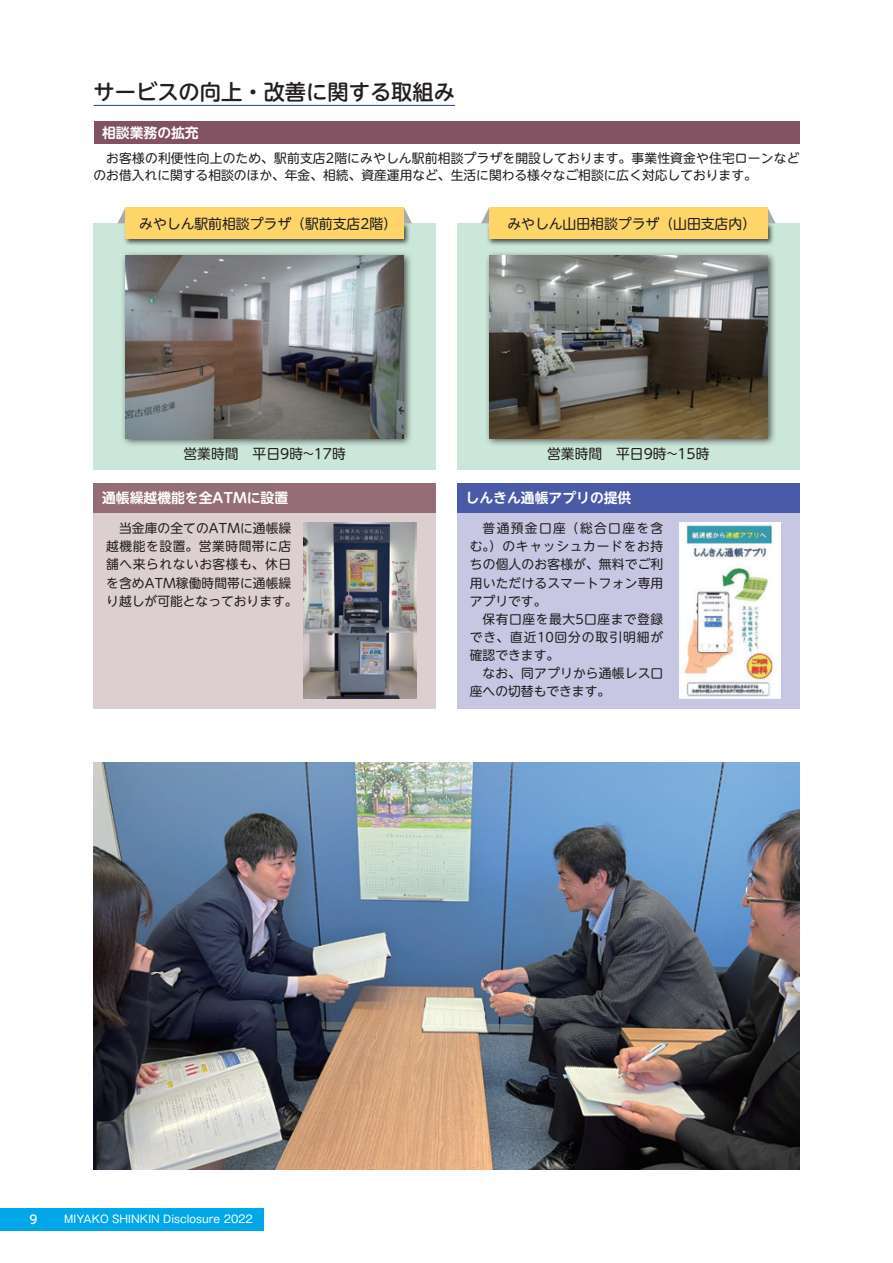
<style>
.page{position:relative;width:893px;height:1263px;background:#fff}
.page>*{position:absolute;margin:0;border:0;box-sizing:border-box;transform-origin:0 0}
.t1{font:500 21.3px "UD Shin M Go Pr 6";color:#231f20}
.t2{font:13.8px "UD Shin M Go Pr 6";color:#231f20}
.t3{font:700 13.8px "UD Shin M Go Pr 6 De";color:#fff}
.t4{font:12.75px/18.1px "UD Shin M Go Pr 6";letter-spacing:.015em;color:#231f20}
.t5{font:500 12px "UD Shin Go Pr 6";color:#fff}
.t6{font:10.65px "Gothic MB101 Pr 6";color:#fff}
</style>
<div class="page">
<div style="left:0;top:1208px;width:264px;height:22px;background:#00a7e9"></div>
<div style="left:94px;top:121px;width:705px;height:23px;background:#815262"></div>
<div style="left:94px;top:223px;width:342px;height:247px;background:#cbe7da"></div>
<div style="left:120px;top:250px;width:293px;height:197px;background:#231f20;opacity:.75"></div>
<img style="left:125px;top:255px;width:279px;height:183px">
<div style="left:123px;top:221px;width:288px;height:25px;background:#231f20;opacity:.75"></div>
<svg style="left:117px;top:208px;width:8px;height:15px"></svg>
<svg style="left:404px;top:208px;width:8px;height:15px"></svg>
<div style="left:125px;top:207px;width:279px;height:32px;background:#fed667"></div>
<div style="left:457px;top:223px;width:342px;height:247px;background:#cbe7da"></div>
<div style="left:484px;top:250px;width:292px;height:197px;background:#231f20;opacity:.75"></div>
<img style="left:489px;top:255px;width:278px;height:183px">
<div style="left:486px;top:221px;width:288px;height:25px;background:#231f20;opacity:.75"></div>
<svg style="left:481px;top:208px;width:8px;height:15px"></svg>
<svg style="left:767px;top:207px;width:8px;height:16px"></svg>
<div style="left:489px;top:207px;width:278px;height:32px;background:#fed667"></div>
<div style="left:94px;top:483px;width:342px;height:31px;background:#946d76"></div>
<div style="left:94px;top:514px;width:342px;height:195px;background:#ddcfd0"></div>
<img style="left:304px;top:522px;width:113px;height:177px">
<div style="left:457px;top:483px;width:342px;height:31px;background:#4b5aa8"></div>
<div style="left:457px;top:514px;width:342px;height:195px;background:#c7c7e3"></div>
<img style="left:679px;top:522px;width:101px;height:177px">
<img style="left:94px;top:762px;width:705px;height:407px">
<hr style="left:94px;top:105px;width:361px;height:1px;background:#223f99">
<h1 class="t1" style="left:94px;top:73px;width:363px">サービスの向上・改善に関する取組み</h1>
<p class="t3" style="left:102px;top:121px;width:98px">相談業務の拡充</p>
<p class="t4" style="left:94px;top:149px;width:707px;line-height:17px;text-indent:13px">お客様の利便性向上のため、駅前支店2階にみやしん駅前相談プラザを開設しております。事業性資金や住宅ローンなどのお借入れに関する相談のほか、年金、相続、資産運用など、生活に関わる様々なご相談に広く対応しております。</p>
<p class="t2" style="left:139px;top:212px;width:259px">みやしん駅前相談プラザ（駅前支店2階）</p>
<p class="t2" style="left:507px;top:212px;width:250px">みやしん山田相談プラザ（山田支店内）</p>
<p class="t2" style="left:183px;top:443px;width:164px">営業時間　平日9時~17時</p>
<p class="t3" style="left:102px;top:486px;width:188px">通帳繰越機能を全ATMに設置</p>
<p class="t4" style="left:106px;top:519px;width:193px;text-align:center">当金庫の全てのATMに通帳繰<br>越機能を設置。営業時間帯に店舗へ来られないお客様も、休日を含めATM稼働時間帯に通帳繰り越しが可能となっております。</p>
<p class="t2" style="left:547px;top:443px;width:164px">営業時間　平日9時~15時</p>
<p class="t3" style="left:466px;top:486px;width:167px">しんきん通帳アプリの提供</p>
<p class="t4" style="left:470px;top:519px;width:195px;text-align:justify;text-indent:13px">普通預金口座（総合口座を含む。）のキャッシュカードをお持ちの個人のお客様が、無料でご利用いただけるスマートフォン専用アプリです。</p>
<p class="t4" style="left:470px;top:609px;width:195px;text-align:justify;text-indent:13px">保有口座を最大5口座まで登録でき、直近10回分の取引明細が確認できます。</p>
<p class="t4" style="left:470px;top:663px;width:195px;text-indent:13px">なお、同アプリから通帳レス口座への切替もできます。</p>
<p class="t5" style="left:29px;top:1209px;width:9px">9</p>
<p class="t6" style="left:64px;top:1210px;width:190px">MIYAKO SHINKIN Disclosure 2022</p>
</div>
